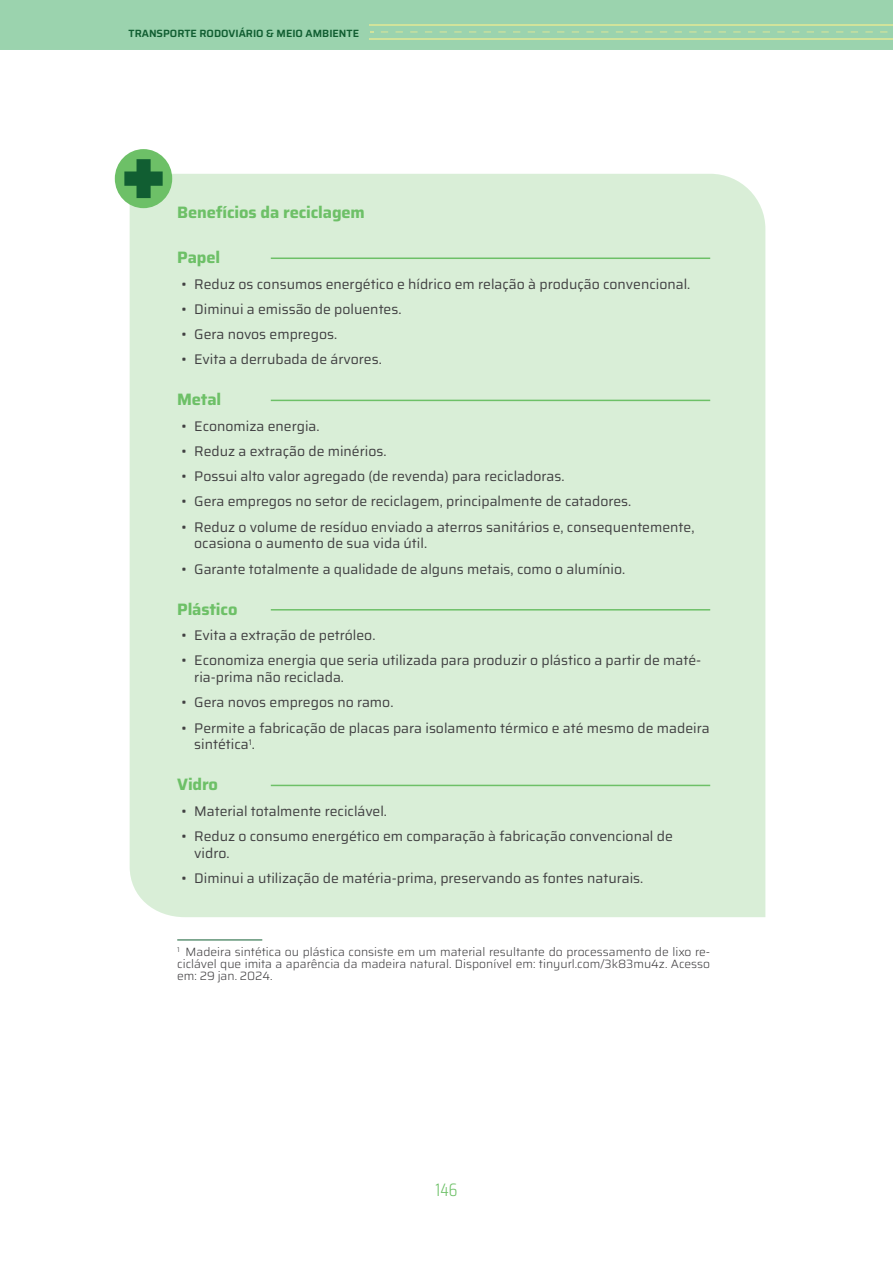
<style>
.page{position:relative;width:893px;height:1263px;background:#fff}
.page>*{position:absolute;margin:0;border:0;box-sizing:border-box;transform-origin:0 0}
.t1{font:300 18px "Saira Condensed";color:#6dc067}
.t2{font:700 16.5px "Saira";letter-spacing:-.01em;color:#6dc067}
.t3{font:13.95px/16.8px "Saira";color:#414042}
.t4{font:300 12px/12px "Saira";color:#414042;text-align:justify}
.t5{font:600 10.5px "Saira";color:#115e32}
</style>
<div class="page">
<div style="left:0;top:0;width:893px;height:50px;background:#9bd3ae"></div>
<hr style="left:370px;top:24px;width:523px;height:2px;background:#d1e39b">
<div style="left:130px;top:174px;width:635px;height:743px;background:#d9eed7"></div>
<div style="left:115px;top:149px;width:57px;height:59px;background:#6dc067;border-radius:50%"></div>
<svg style="left:124px;top:159px;width:39px;height:39px"></svg>
<hr style="left:271px;top:257px;width:439px;height:2px;background:#6dc067">
<hr style="left:271px;top:400px;width:439px;height:1px;background:#6dc067">
<hr style="left:271px;top:609px;width:439px;height:1px;background:#6dc067">
<hr style="left:271px;top:785px;width:439px;height:1px;background:#6dc067">
<hr style="left:177px;top:939px;width:85px;height:1px;background:#115e32">
<p class="t5" style="left:129px;top:25px;width:232px">TRANSPORTE RODOVIÁRIO &amp; MEIO AMBIENTE</p>
<p class="t2" style="left:177px;top:199px;width:189px">Benefícios da reciclagem</p>
<p class="t2" style="left:177px;top:244px;width:44px">Papel</p>
<p class="t3" style="left:181px;top:275px;width:510px">• Reduz os consumos energético e hídrico em relação à produção convencional.</p>
<p class="t3" style="left:181px;top:300px;width:221px">• Diminui a emissão de poluentes.</p>
<p class="t3" style="left:181px;top:325px;width:157px">• Gera novos empregos.</p>
<p class="t3" style="left:181px;top:351px;width:202px">• Evita a derrubada de árvores.</p>
<p class="t2" style="left:177px;top:386px;width:45px">Metal</p>
<p class="t3" style="left:181px;top:417px;width:140px">• Economiza energia.</p>
<p class="t3" style="left:181px;top:442px;width:207px">• Reduz a extração de minérios.</p>
<p class="t3" style="left:181px;top:467px;width:384px">• Possui alto valor agregado (de revenda) para recicladoras.</p>
<p class="t3" style="left:181px;top:493px;width:451px">• Gera empregos no setor de reciclagem, principalmente de catadores.</p>
<p class="t3" style="left:194px;top:518px;width:502px;text-indent:-13px">• Reduz o volume de resíduo enviado a aterros sanitários e, consequentemente, ocasiona o aumento de sua vida útil.</p>
<p class="t3" style="left:181px;top:560px;width:445px">• Garante totalmente a qualidade de alguns metais, como o alumínio.</p>
<p class="t2" style="left:177px;top:596px;width:62px">Plástico</p>
<p class="t3" style="left:181px;top:626px;width:195px">• Evita a extração de petróleo.</p>
<p class="t3" style="left:194px;top:651px;width:508px;text-indent:-13px">• Economiza energia que seria utilizada para produzir o plástico a partir de maté&shy;ria-prima não reciclada.</p>
<p class="t3" style="left:181px;top:693px;width:213px">• Gera novos empregos no ramo.</p>
<p class="t3" style="left:194px;top:719px;width:517px;text-indent:-13px">• Permite a fabricação de placas para isolamento térmico e até mesmo de madeira sintética<sup>1</sup>.</p>
<p class="t2" style="left:177px;top:771px;width:42px">Vidro</p>
<p class="t3" style="left:181px;top:802px;width:207px">• Material totalmente reciclável.</p>
<p class="t3" style="left:194px;top:827px;width:480px;text-indent:-13px">• Reduz o consumo energético em comparação à fabricação convencional de vidro.</p>
<p class="t3" style="left:181px;top:869px;width:463px">• Diminui a utilização de matéria-prima, preservando as fontes naturais.</p>
<p class="t4" style="left:177px;top:945px;width:534px"><sup>1</sup> Madeira sintética ou plástica consiste em um material resultante do processamento de lixo re&shy;ciclável que imita a aparência da madeira natural. Disponível em: tinyurl.com/3k83mu4z. Acesso em: 29 jan. 2024.</p>
<p class="t1" style="left:436px;top:1175px;width:23px">146</p>
</div>
